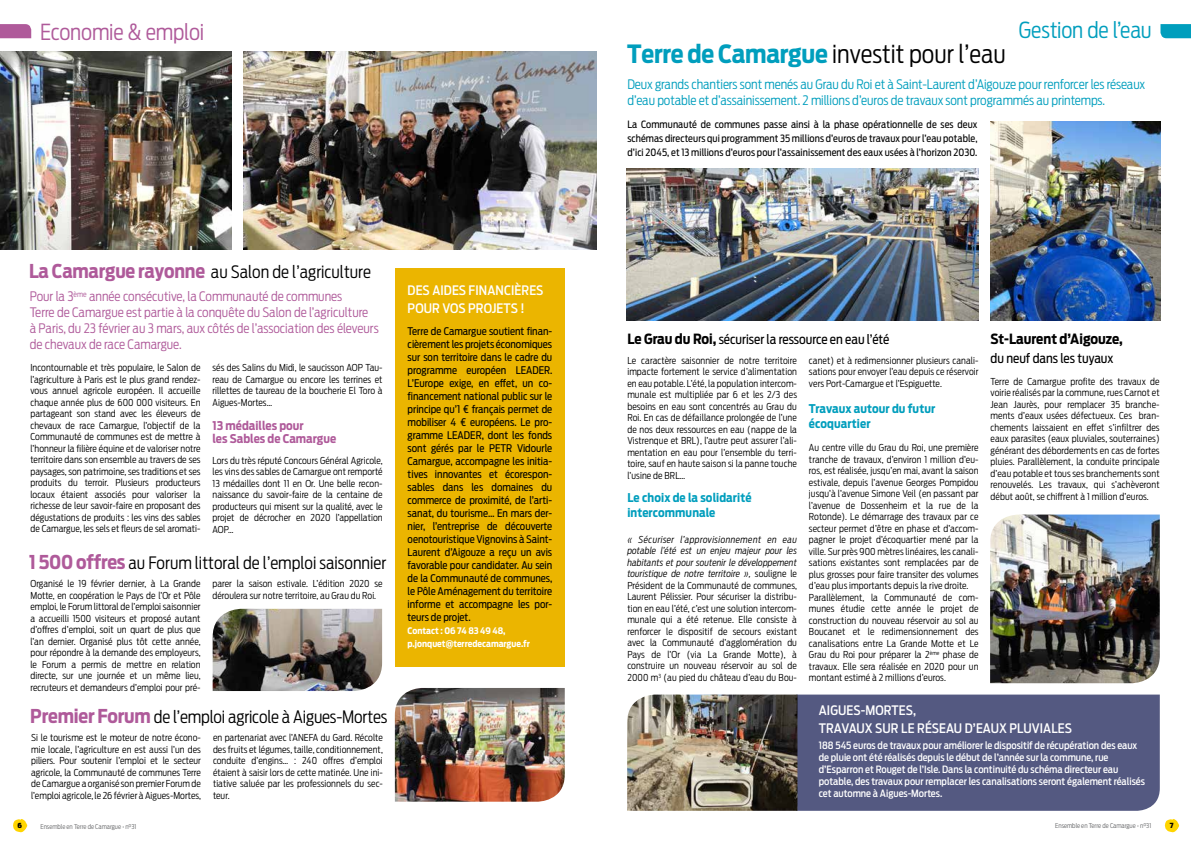
<style>
.page{position:relative;width:1191px;height:842px;background:#fff}
.page>*{position:absolute;margin:0;border:0;box-sizing:border-box;transform-origin:0 0}
.t1{font:300 25px "Antenna Cond";color:#000}
.t2{font:300 22px "Antenna Cond";letter-spacing:-.01em;color:#af5a9a}
.t3{font:300 22px "Antenna Cond";letter-spacing:-.005em;color:#009ebd}
.t4{font:300 17px "Antenna Cond";color:#000}
.t5{font:700 14px "Antenna Cond";color:#000}
.t6{font:300 13px/16px "Antenna Cond";color:#af5a9a}
.t7{font:300 13px/16px "Antenna Cond";letter-spacing:-.005em;color:#009ebd}
.t8{font:500 13px/18px "Antenna Cond";letter-spacing:.01em;color:#fff}
.t9{font:13px "Antenna Cond";color:#000}
.t10{font:700 12px/15px "Antenna Cond";letter-spacing:.01em;color:#009ebd}
.t11{font:700 12px/13px "Antenna Cond";letter-spacing:.005em;color:#af5a9a}
.t12{font:10.5px/13px "Antenna Cond";color:#000;text-align:justify}
.t13{font:500 10px/12px "Antenna Cond";color:#fff}
.t14{font:10px/14px "Antenna Cond";letter-spacing:.01em;color:#000;text-align:justify}
.t15{font:300 9.5px/11.5px "Antenna Cond";letter-spacing:.01em;color:#000;text-align:justify}
.t16{font:700 9px/13px "Antenna Cond";color:#fff}
.t17{font:900 7px "Antenna Cond";color:#000}
.t18{font:300 6.5px "Antenna Cond";color:#646567}
.s1{font-weight:700;color:#009ebd}
.s2{font-weight:700;font-size:19px;color:#af5a9a}
.s3{font-weight:700;font-size:14px}
.s4{font-style:italic}
</style>
<div class="page">
<svg style="left:13px;top:819px;width:14px;height:14px"></svg>
<svg style="left:1164px;top:819px;width:15px;height:14px"></svg>
<img style="left:626px;top:168px;width:352px;height:152px">
<img style="left:990px;top:122px;width:170px;height:198px">
<div style="left:797px;top:694px;width:362px;height:117px;background:#545981"></div>
<img style="left:627px;top:694px;width:170px;height:117px">
<img style="left:990px;top:514px;width:169px;height:169px">
<svg style="left:1160px;top:24px;width:31px;height:14px"></svg>
<svg style="left:0;top:24px;width:31px;height:14px"></svg>
<img style="left:395px;top:688px;width:170px;height:114px">
<img style="left:0;top:51px;width:232px;height:198px">
<img style="left:244px;top:51px;width:352px;height:198px">
<div style="left:395px;top:268px;width:170px;height:398px;background:#ebb500"></div>
<img style="left:213px;top:609px;width:169px;height:82px">
<h2 class="t2" style="left:40px;top:18px;width:166px">Economie &amp; emploi</h2>
<h2 class="t3" style="left:1019px;top:17px;width:134px">Gestion de l’eau</h2>
<h1 class="t1" style="left:627px;top:39px;width:380px"><span class="s1">Terre de Camargue</span> investit pour l’eau</h1>
<h3 class="t7" style="left:627px;top:76px;width:519px">Deux grands chantiers sont menés au Grau du Roi et à Saint-Laurent d’Aigouze pour renforcer les réseaux d’eau potable et d’assainissement. 2 millions d’euros de travaux sont programmés au printemps.</h3>
<p class="t14" style="left:627px;top:118px;width:351px">La Communauté de communes passe ainsi à la phase opérationnelle de ses deux schémas directeurs qui programment 35 millions d’euros de travaux pour l’eau potable, d’ici 2045, et 13 millions d’euros pour l’assainissement des eaux usées à l’horizon 2030.</p>
<h3 class="t4" style="left:29px;top:262px;width:343px"><span class="s2">La Camargue rayonne</span> au Salon de l’agriculture</h3>
<h3 class="t6" style="left:30px;top:289px;width:350px">Pour la 3<sup>ème</sup> année consécutive, la Communauté de communes<br>Terre de Camargue est partie à la conquête du Salon de l’agriculture<br>à Paris, du 23 février au 3 mars, aux côtés de l’association des éleveurs de chevaux de race Camargue.</h3>
<h3 class="t8" style="left:407px;top:281px;width:137px">DES AIDES FINANCIÈRES<br>POUR VOS PROJETS !</h3>
<p class="t12" style="left:407px;top:325px;width:146px">Terre de Camargue soutient finan&shy;cièrement les projets économiques sur son territoire dans le cadre du programme européen LEADER.<br>L’Europe exige, en effet, un co&shy;financement national public sur le principe qu’1 € français permet de mobiliser 4 € européens. Le pro&shy;gramme LEADER, dont les fonds sont gérés par le PETR Vidourle Camargue, accompagne les initia&shy;tives innovantes et écorespon&shy;sables dans les domaines du commerce de proximité, de l’arti&shy;sanat, du tourisme… En mars der&shy;nier, l’entreprise de découverte oenotouristique Vignovins à Saint-Laurent d’Aigouze a reçu un avis favorable pour candidater. Au sein de la Communauté de communes, le Pôle Aménagement du territoire informe et accompagne les por&shy;teurs de projet.</p>
<p class="t16" style="left:407px;top:624px;width:124px">Contact : 06 74 83 49 48, p.jonquet@terredecamargue.fr</p>
<p class="t15" style="left:30px;top:362px;width:172px">Incontournable et très populaire, le Salon de l’agriculture à Paris est le plus grand rendez&shy;vous annuel agricole européen. Il accueille chaque année plus de 600 000 visiteurs. En partageant son stand avec les éleveurs de chevaux de race Camargue, l’objectif de la Communauté de communes est de mettre à l’honneur la filière équine et de valoriser notre territoire dans son ensemble au travers de ses paysages, son patrimoine, ses traditions et ses produits du terroir. Plusieurs producteurs locaux étaient associés pour valoriser la richesse de leur savoir-faire en proposant des dégustations de produits : les vins des sables de Camargue, les sels et fleurs de sel aromati-</p>
<p class="t15" style="left:212px;top:362px;width:172px">sés des Salins du Midi, le saucisson AOP Tau&shy;reau de Camargue ou encore les terrines et rillettes de taureau de la boucherie El Toro à Aigues-Mortes…</p>
<p class="t11" style="left:212px;top:419px;width:125px">13 médailles pour<br>les Sables de Camargue</p>
<p class="t15" style="left:212px;top:454px;width:172px">Lors du très réputé Concours Général Agricole, les vins des sables de Camargue ont remporté 13 médailles dont 11 en Or. Une belle recon&shy;naissance du savoir-faire de la centaine de producteurs qui misent sur la qualité, avec le projet de décrocher en 2020 l’appellation AOP…</p>
<h3 class="t4" style="left:29px;top:553px;width:359px"><span class="s2">1 500 offres</span> au Forum littoral de l’emploi saisonnier</h3>
<p class="t15" style="left:30px;top:578px;width:172px">Organisé le 19 février dernier, à La Grande Motte, en coopération le Pays de l’Or et Pôle emploi, le Forum littoral de l’emploi saisonnier a accueilli 1500 visiteurs et proposé autant d’offres d’emploi, soit un quart de plus que l’an dernier. Organisé plus tôt cette année, pour répondre à la demande des employeurs, le Forum a permis de mettre en relation directe, sur une journée et un même lieu, recruteurs et demandeurs d’emploi pour pré-</p>
<p class="t15" style="left:212px;top:578px;width:171px">parer la saison estivale. L’édition 2020 se déroulera sur notre territoire, au Grau du Roi.</p>
<h3 class="t4" style="left:30px;top:706px;width:359px"><span class="s2">Premier Forum</span> de l’emploi agricole à Aigues-Mortes</h3>
<p class="t15" style="left:31px;top:732px;width:171px">Si le tourisme est le moteur de notre écono&shy;mie locale, l’agriculture en est aussi l’un des piliers. Pour soutenir l’emploi et le secteur agricole, la Communauté de communes Terre de Camargue a organisé son premier Forum de l’emploi agricole, le 26 février à Aigues-Mortes,</p>
<p class="t15" style="left:213px;top:732px;width:171px">en partenariat avec l’ANEFA du Gard. Récolte des fruits et légumes, taille, conditionnement, conduite d’engins… : 240 offres d’emploi étaient à saisir lors de cette matinée. Une ini&shy;tiative saluée par les professionnels du sec&shy;teur.</p>
<h3 class="t9" style="left:627px;top:332px;width:263px"><span class="s3">Le Grau du Roi,</span> sécuriser la ressource en eau l’été</h3>
<h3 class="t5" style="left:990px;top:331px;width:134px">St-Laurent d’Aigouze,</h3>
<p class="t15" style="left:627px;top:354px;width:171px">Le caractère saisonnier de notre territoire</p>
<h3 class="t9" style="left:990px;top:351px;width:124px">du neuf dans les tuyaux</h3>
<p class="t15" style="left:627px;top:366px;width:171px">impacte fortement le service d’alimentation en eau potable. L’été, la population intercom&shy;munale est multipliée par 6 et les 2/3 des besoins en eau sont concentrés au Grau du Roi. En cas de défaillance prolongée de l’une de nos deux ressources en eau (nappe de la Vistrenque et BRL), l’autre peut assurer l’ali&shy;mentation en eau pour l’ensemble du terri&shy;toire, sauf en haute saison si la panne touche l’usine de BRL…</p>
<p class="t10" style="left:627px;top:490px;width:126px">Le choix de la solidarité intercommunale</p>
<p class="t15" style="left:627px;top:533px;width:171px"><span class="s4">« Sécuriser l’approvisionnement en eau potable l’été est un enjeu majeur pour les habitants et pour soutenir le développement touristique de notre territoire »,</span> souligne le Président de la Communauté de communes, Laurent Pélissier. Pour sécuriser la distribu&shy;tion en eau l’été, c’est une solution intercom&shy;munale qui a été retenue. Elle consiste à renforcer le dispositif de secours existant avec la Communauté d’agglomération du Pays de l’Or (via La Grande Motte), à construire un nouveau réservoir au sol de 2000 m<sup>3</sup> (au pied du château d’eau du Bou-</p>
<p class="t15" style="left:809px;top:354px;width:171px">canet) et à redimensionner plusieurs canali&shy;sations pour envoyer l’eau depuis ce réservoir vers Port-Camargue et l’Espiguette.</p>
<p class="t10" style="left:809px;top:401px;width:128px">Travaux autour du futur écoquartier</p>
<p class="t15" style="left:809px;top:442px;width:171px;text-align:left">Au centre ville du Grau du Roi, une première tranche de travaux, d’environ 1 million d’eu&shy;ros, est réalisée, jusqu’en mai, avant la saison estivale, depuis l’avenue Georges Pompidou jusqu’à l’avenue Simone Veil (en passant par l’avenue de Dossenheim et la rue de la Rotonde). Le démarrage des travaux par ce secteur permet d’être en phase et d’accom&shy;pagner le projet d’écoquartier mené par la ville. Sur près 900 mètres linéaires, les canali&shy;sations existantes sont remplacées par de plus grosses pour faire transiter des volumes d’eau plus importants depuis la rive droite.<br>Parallèlement, la Communauté de com&shy;munes étudie cette année le projet de construction du nouveau réservoir au sol au Boucanet et le redimensionnement des canalisations entre La Grande Motte et Le Grau du Roi pour préparer la 2<sup>ème</sup> phase de travaux. Elle sera réalisée en 2020 pour un montant estimé à 2 millions d’euros.</p>
<p class="t15" style="left:990px;top:376px;width:171px">Terre de Camargue profite des travaux de voirie réalisés par la commune, rues Carnot et Jean Jaurès, pour remplacer 35 branche&shy;ments d’eaux usées défectueux. Ces bran&shy;chements laissaient en effet s’infiltrer des eaux parasites (eaux pluviales, souterraines) générant des débordements en cas de fortes pluies. Parallèlement, la conduite principale d’eau potable et tous ses branchements sont renouvelés. Les travaux, qui s’achèveront début août, se chiffrent à 1 million d’euros.</p>
<h3 class="t8" style="left:819px;top:701px;width:255px">AIGUES-MORTES,<br>TRAVAUX SUR LE RÉSEAU D’EAUX PLUVIALES</h3>
<p class="t13" style="left:819px;top:739px;width:328px">188 545 euros de travaux pour améliorer le dispositif de récupération des eaux de pluie ont été réalisés depuis le début de l’année sur la commune, rue d’Esparron et Rouget de l’Isle. Dans la continuité du schéma directeur eau potable, des travaux pour remplacer les canalisations seront également réalisés cet automne à Aigues-Mortes.</p>
<p class="t17" style="left:18px;top:821px;width:6px">6</p>
<p class="t18" style="left:40px;top:823px;width:98px">Ensemble en Terre de Camargue • n°31</p>
<p class="t18" style="left:1055px;top:821px;width:98px">Ensemble en Terre de Camargue • n°31</p>
<p class="t17" style="left:1169px;top:821px;width:5px">7</p>
</div>
